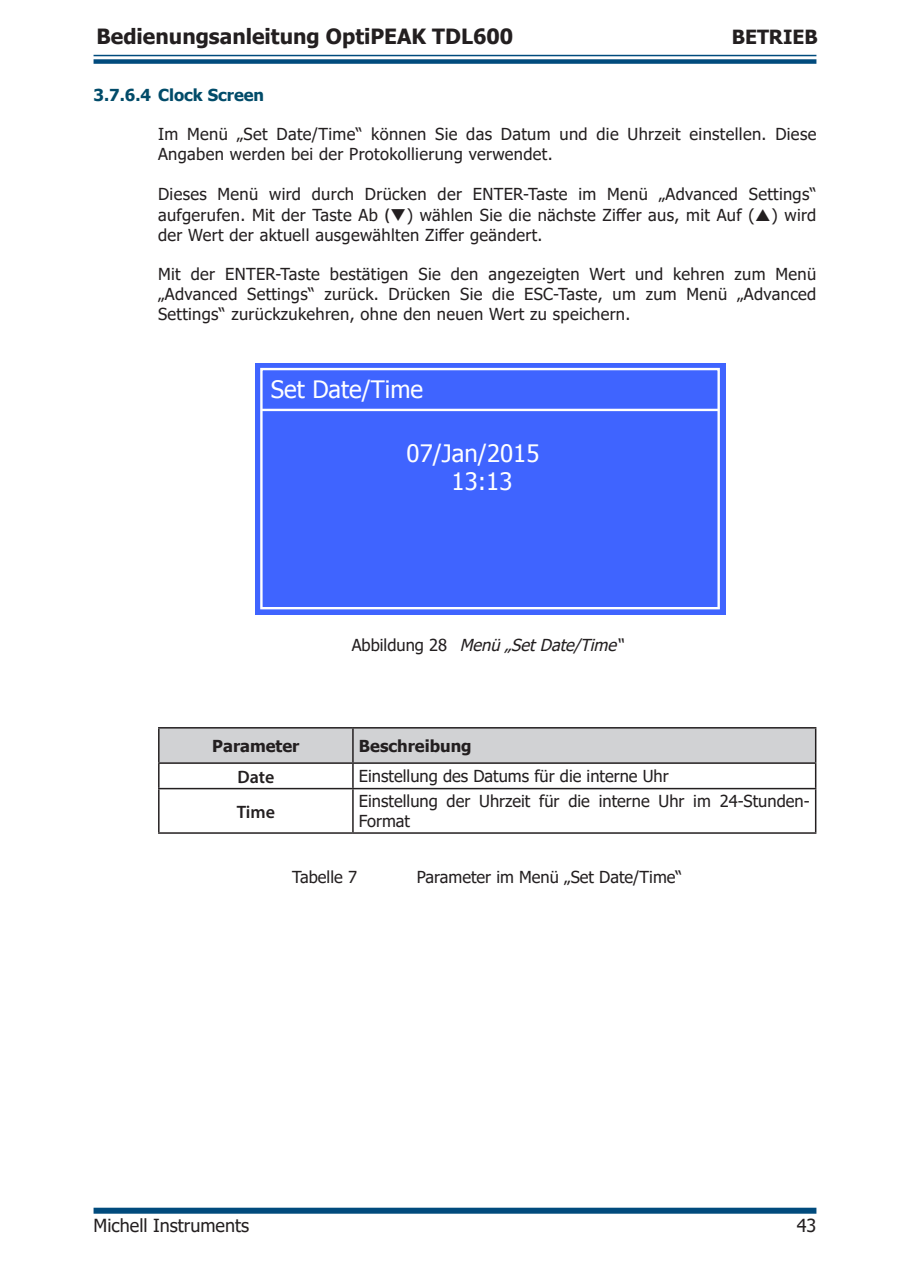
<style>
.page{position:relative;width:910px;height:1280px;background:#fff}
.page>*{position:absolute;margin:0;border:0;box-sizing:border-box;transform-origin:0 0}
.t1{font:24px/28.8px "Tahoma";color:#fff}
.t2{font:700 21px "Tahoma";color:#231f20}
.t3{font:700 19.5px "Tahoma";color:#231f20}
.t4{font:18px "Tahoma";color:#231f20}
.t5{font:600 18px "Myriad Pro";letter-spacing:-.005em;color:#231f20}
.Paragraph_UM{font:16.5px/19.8px "Tahoma";letter-spacing:.02em;color:#231f20;text-align:justify}
.Paragraph_UM-2{font:16.5px/19.8px "Tahoma";color:#231f20}
.t6{font:italic 16.5px "Tahoma";color:#231f20}
.t7{font:700 16.5px "Tahoma";color:#231f20}
.t8{font:700 16.5px "Tahoma";color:#014b69}
.s1{font-family:"Myriad Pro";font-weight:600;font-size:18px}
.s2{font-style:normal}
</style>
<div class="page">
<hr style="left:94px;top:55px;width:722px;height:1px;background:#014b7d">
<div style="left:94px;top:59px;width:722px;height:5px;background:#014b7d"></div>
<div style="left:94px;top:1208px;width:722px;height:6px;background:#014b7d"></div>
<div style="left:255px;top:363px;width:471px;height:251px;background:#3f64ff"></div>
<div style="left:260px;top:368px;width:460px;height:241px;border:2px solid #fff"></div>
<hr style="left:261px;top:409px;width:458px;height:2px;background:#fff">
<hr style="left:158px;top:727px;width:195px;height:1px;background:#231f20">
<hr style="left:158px;top:728px;width:2px;height:34px;background:#231f20">
<hr style="left:353px;top:727px;width:463px;height:1px;background:#231f20">
<hr style="left:158px;top:762px;width:195px;height:2px;background:#231f20">
<hr style="left:158px;top:764px;width:2px;height:24px;background:#231f20">
<svg style="left:159px;top:728px;width:657px;height:60px"></svg>
<hr style="left:158px;top:788px;width:195px;height:1px;background:#231f20">
<hr style="left:158px;top:789px;width:2px;height:43px;background:#231f20">
<hr style="left:353px;top:788px;width:463px;height:1px;background:#231f20">
<hr style="left:352px;top:789px;width:2px;height:43px;background:#231f20">
<hr style="left:815px;top:789px;width:1px;height:43px;background:#231f20">
<hr style="left:158px;top:832px;width:195px;height:2px;background:#231f20">
<hr style="left:353px;top:832px;width:463px;height:2px;background:#231f20">
<p class="t2" style="left:97px;top:22px;width:418px">Bedienungsanleitung OptiPEAK TDL600</p>
<p class="t3" style="left:732px;top:24px;width:88px">BETRIEB</p>
<p class="t8" style="left:94px;top:83px;width:172px">3.7.6.4 Clock Screen</p>
<p class="Paragraph_UM" style="left:158px;top:125px;width:660px">Im Menü „Set Date/Time“ können Sie das Datum und die Uhrzeit einstellen. Diese<br>Angaben werden bei der Protokollierung verwendet.</p>
<p class="Paragraph_UM" style="left:158px;top:185px;width:660px;line-height:20.4px">Dieses Menü wird durch Drücken der ENTER-Taste im Menü „Advanced Settings“ aufgerufen. Mit der Taste Ab <span class="s1">(</span>❑) wählen Sie die nächste Ziffer aus, mit Auf ( ) wird der Wert der aktuell ausgewählten Ziffer geändert.</p>
<p class="Paragraph_UM" style="left:158px;top:265px;width:660px">Mit der ENTER-Taste bestätigen Sie den angezeigten Wert und kehren zum Menü „Advanced Settings“ zurück. Drücken Sie die ESC-Taste, um zum Menü „Advanced Settings“ zurückzukehren, ohne den neuen Wert zu speichern.</p>
<p class="t1" style="left:271px;top:374px;width:154px">Set Date/Time</p>
<p class="t1" style="left:452px;top:437px;width:89px;text-indent:-45px">07/Jan/2015<br>13:13</p>
<p class="t6" style="left:352px;top:633px;width:278px"><span class="s2">A b b i l d u n g 2 8</span> Menü„SetDate/Time“</p>
<p class="t7" style="left:212px;top:734px;width:89px">Parameter</p>
<p class="t7" style="left:359px;top:734px;width:114px">Beschreibung</p>
<p class="t5" style="left:237px;top:765px;width:38px">Date</p>
<p class="Paragraph_UM-2" style="left:359px;top:767px;width:311px">Einstellung des Datums für die interne Uhr</p>
<p class="t5" style="left:237px;top:800px;width:40px">Time</p>
<p class="Paragraph_UM-2" style="left:359px;top:792px;width:452px">Einstellung der Uhrzeit für die interne Uhr im 24-Stunden-<br>Format</p>
<p class="Paragraph_UM-2" style="left:292px;top:868px;width:66px">Tabelle 7</p>
<p class="Paragraph_UM-2" style="left:417px;top:868px;width:267px">Parameter im Menü „Set Date/Time“</p>
<p class="t4" style="left:94px;top:1213px;width:157px">Michell Instruments</p>
<p class="t4" style="left:797px;top:1213px;width:21px">43</p>
</div>
